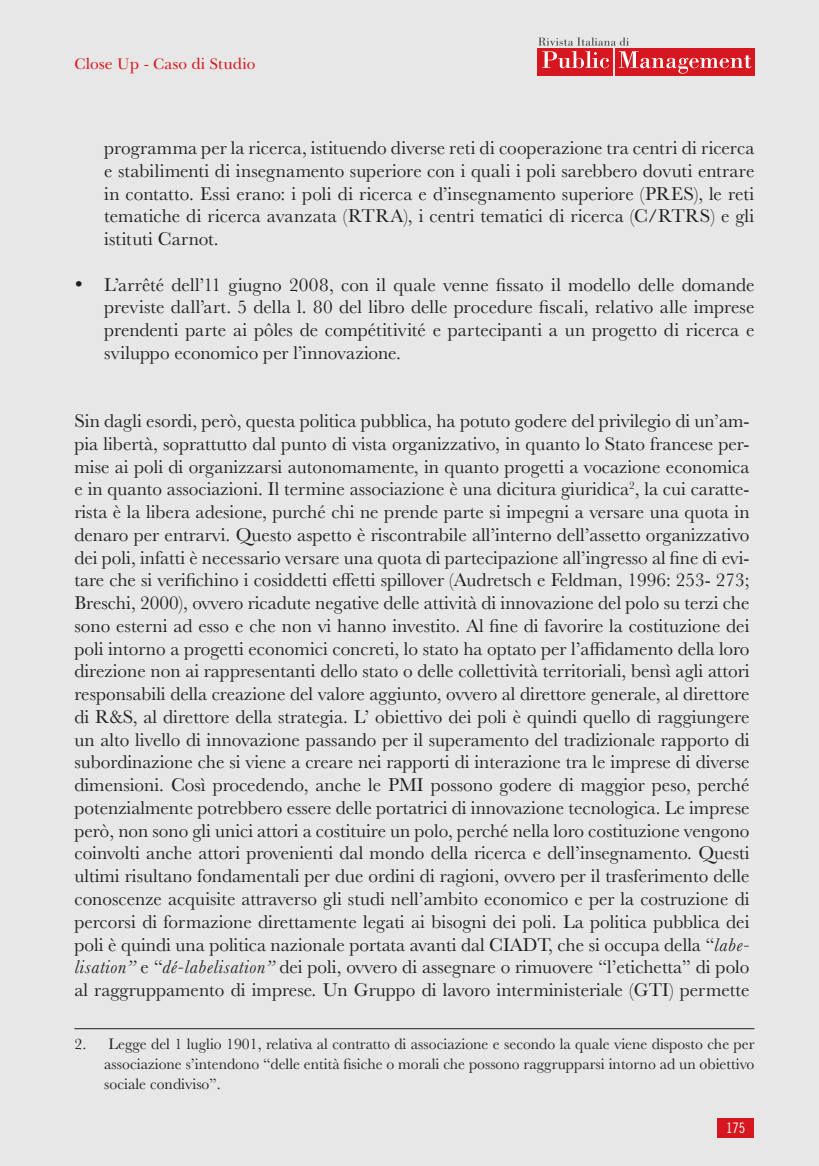
<style>
.page{position:relative;width:819px;height:1166px;background:#e6e7e6}
.page>*{position:absolute;margin:0;border:0;box-sizing:border-box;transform-origin:0 0}
.t1{font:19.25px/22.8px "Baskerville";color:#231f20;text-align:justify}
.t2{font:15.75px/20.1px "Baskerville";color:#231f20;text-align:justify}
.t3{font:15.75px "Baskerville BT";color:#d7171f}
.t4{font:14.35px "Trade Gothic Cond Eighteen";color:#fff}
.s1{font-style:italic}
</style>
<div class="page">
<div style="left:717px;top:1118px;width:36px;height:20px;background:#d7171f"></div>
<div style="left:537px;top:48px;width:76px;height:27px;background:#d7171f"></div>
<div style="left:615px;top:48px;width:139px;height:27px;background:#d7171f"></div>
<svg style="left:538px;top:37px;width:213px;height:37px"></svg>
<hr style="left:74px;top:1028px;width:680px;height:1px;background:#231f20">
<p class="t3" style="left:74px;top:52px;width:95px">Special Focus</p>
<p class="t3" style="left:74px;top:53px;width:182px">Close Up - Caso di Studio</p>
<p class="t1" style="left:104px;top:137px;width:651px">programma per la ricerca, istituendo diverse reti di cooperazione tra centri di ricerca e stabilimenti di insegnamento superiore con i quali i poli sarebbero dovuti entrare in contatto. Essi erano: i poli di ricerca e d’insegnamento superiore (PRES), le reti tematiche di ricerca avanzata (RTRA), i centri tematici di ricerca (C/RTRS) e gli istituti Carnot.</p>
<p class="t1" style="left:104px;top:273px;width:651px;text-indent:-30px">• L’arrêté dell’11 giugno 2008, con il quale venne fissato il modello delle domande previste dall’art. 5 della l. 80 del libro delle procedure fiscali, relativo alle imprese prendenti parte ai pôles de compétitivité e partecipanti a un progetto di ricerca e sviluppo economico per l’innovazione.</p>
<p class="t1" style="left:74px;top:410px;width:676px">Sin dagli esordi, però, questa politica pubblica, ha potuto godere del privilegio di un’am&shy;pia libertà, soprattutto dal punto di vista organizzativo, in quanto lo Stato francese per&shy;mise ai poli di organizzarsi autonomamente, in quanto progetti a vocazione economica e in quanto associazioni. Il termine associazione è una dicitura giuridica<sup>2</sup>, la cui caratte&shy;rista è la libera adesione, purché chi ne prende parte si impegni a versare una quota in denaro per entrarvi. Questo aspetto è riscontrabile all’interno dell’assetto organizzativo dei poli, infatti è necessario versare una quota di partecipazione all’ingresso al fine di evi&shy;tare che si verifichino i cosiddetti effetti spillover (Audretsch e Feldman, 1996: 253- 273; Breschi, 2000), ovvero ricadute negative delle attività di innovazione del polo su terzi che sono esterni ad esso e che non vi hanno investito. Al fine di favorire la costituzione dei poli intorno a progetti economici concreti, lo stato ha optato per l’affidamento della loro direzione non ai rappresentanti dello stato o delle collettività territoriali, bensì agli attori responsabili della creazione del valore aggiunto, ovvero al direttore generale, al direttore di R&amp;S, al direttore della strategia. L’ obiettivo dei poli è quindi quello di raggiungere un alto livello di innovazione passando per il superamento del tradizionale rapporto di subordinazione che si viene a creare nei rapporti di interazione tra le imprese di diverse dimensioni. Così procedendo, anche le PMI possono godere di maggior peso, perché potenzialmente potrebbero essere delle portatrici di innovazione tecnologica. Le imprese però, non sono gli unici attori a costituire un polo, perché nella loro costituzione vengono coinvolti anche attori provenienti dal mondo della ricerca e dell’insegnamento. Questi ultimi risultano fondamentali per due ordini di ragioni, ovvero per il trasferimento delle conoscenze acquisite attraverso gli studi nell’ambito economico e per la costruzione di percorsi di formazione direttamente legati ai bisogni dei poli. La politica pubblica dei poli è quindi una politica nazionale portata avanti dal CIADT, che si occupa della “<span class="s1">labe&shy;lisation”</span> e “<span class="s1">dé-labelisation”</span> dei poli, ovvero di assegnare o rimuovere “l’etichetta” di polo al raggruppamento di imprese. Un Gruppo di lavoro interministeriale (GTI) permette</p>
<p class="t2" style="left:104px;top:1034px;width:651px;text-indent:-30px">2. Legge del 1 luglio 1901, relativa al contratto di associazione e secondo la quale viene disposto che per associazione s’intendono “delle entità fisiche o morali che possono raggrupparsi intorno ad un obiettivo sociale condiviso”.</p>
<p class="t4" style="left:726px;top:1120px;width:21px">175</p>
</div>
